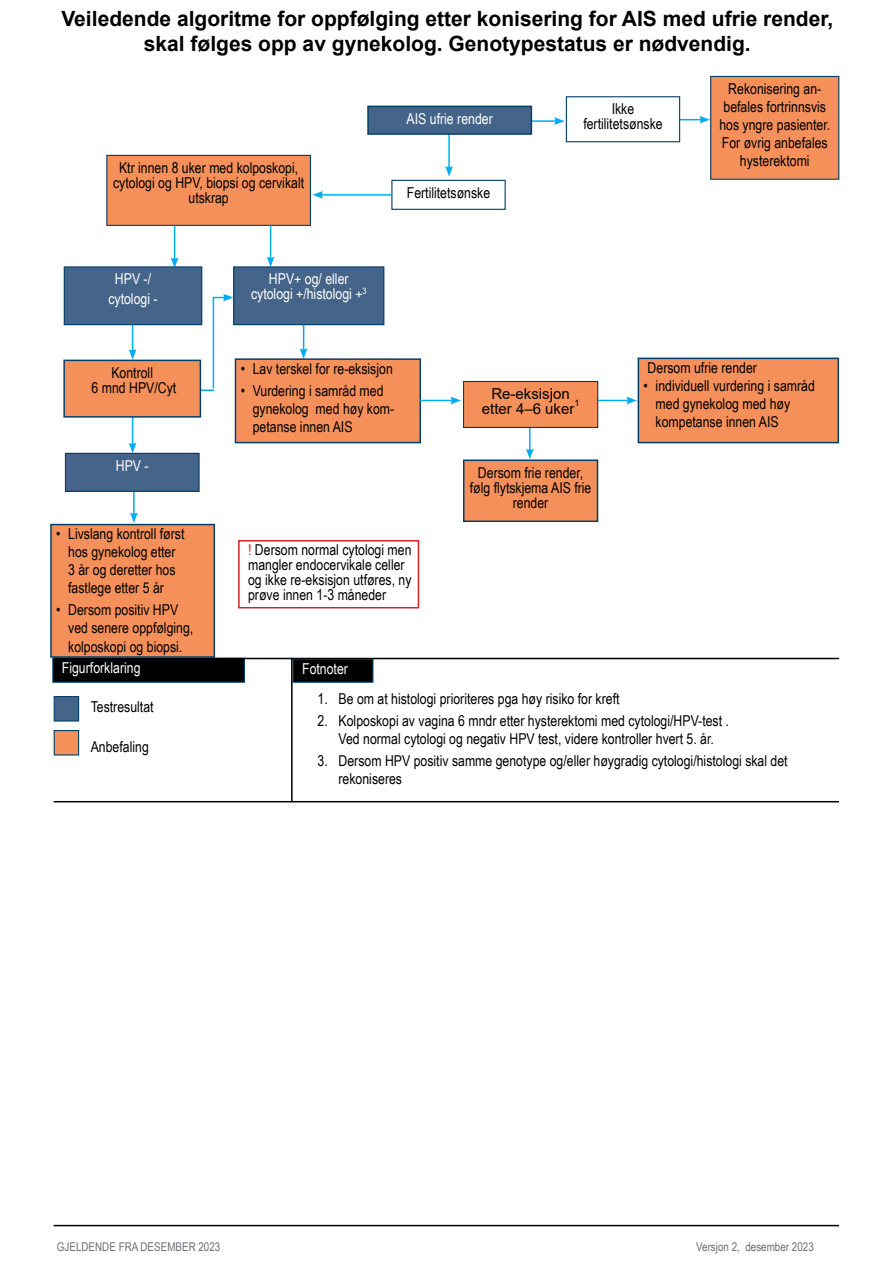
<style>
.page{position:relative;width:893px;height:1263px;background:#fff}
.page>*{position:absolute;margin:0;border:0;box-sizing:border-box;transform-origin:0 0}
.t1{font:700 21px/25.2px "Arial";color:#000;text-align:center}
.t2{font:15px/18px "Arial Narrow";color:#000;text-align:center}
.t3{font:15px/19.2px "Arial Narrow";color:#fff;text-align:center}
.t4{font:15px/15px "Arial";color:#000;text-align:center}
.t5{font:12px "Arial Narrow";color:#6d6e71}
.t6{font:9px "Arial";color:#000}
.s1{color:#d2232a}
</style>
<div class="page">
<svg style="left:201px;top:389px;width:13px;height:2px"></svg>
<hr style="left:213px;top:297px;width:1px;height:92px;background:#00aeef">
<hr style="left:529px;top:401px;width:2px;height:50px;background:#00aeef">
<svg style="left:526px;top:449px;width:8px;height:10px"></svg>
<hr style="left:448px;top:131px;width:2px;height:37px;background:#00aeef">
<svg style="left:445px;top:166px;width:8px;height:11px"></svg>
<hr style="left:530px;top:120px;width:26px;height:2px;background:#00aeef">
<svg style="left:554px;top:117px;width:11px;height:8px"></svg>
<svg style="left:213px;top:294px;width:20px;height:7px"></svg>
<svg style="left:680px;top:116px;width:30px;height:7px"></svg>
<div style="left:566px;top:96px;width:114px;height:46px;border:1px solid #00406a"></div>
<div style="left:391px;top:180px;width:115px;height:30px;border:1px solid #00406a"></div>
<div style="left:711px;top:76px;width:128px;height:103px;background:#f6905a"></div>
<div style="left:710px;top:76px;width:129px;height:104px;border:1px solid #00406a"></div>
<div style="left:464px;top:381px;width:134px;height:46px;background:#f6905a"></div>
<div style="left:463px;top:381px;width:135px;height:47px;border:1px solid #00406a"></div>
<div style="left:107px;top:155px;width:203px;height:70px;background:#f6905a"></div>
<div style="left:106px;top:155px;width:205px;height:71px;border:1px solid #00406a"></div>
<hr style="left:132px;top:318px;width:1px;height:34px;background:#00aeef">
<svg style="left:129px;top:349px;width:7px;height:11px"></svg>
<hr style="left:303px;top:318px;width:1px;height:33px;background:#00aeef">
<svg style="left:300px;top:348px;width:7px;height:10px"></svg>
<hr style="left:132px;top:412px;width:1px;height:33px;background:#00aeef">
<svg style="left:129px;top:443px;width:7px;height:10px"></svg>
<hr style="left:133px;top:484px;width:2px;height:31px;background:#00aeef">
<svg style="left:130px;top:512px;width:8px;height:11px"></svg>
<div style="left:53px;top:658px;width:191px;height:24px;background:#000"></div>
<div style="left:52px;top:658px;width:193px;height:25px;border:1px solid #00406a"></div>
<div style="left:293px;top:659px;width:80px;height:23px;background:#000"></div>
<div style="left:293px;top:659px;width:80px;height:24px;border:1px solid #00406a"></div>
<hr style="left:270px;top:225px;width:1px;height:34px;background:#00aeef">
<svg style="left:267px;top:257px;width:7px;height:9px"></svg>
<hr style="left:174px;top:226px;width:1px;height:34px;background:#00aeef">
<svg style="left:171px;top:258px;width:7px;height:8px"></svg>
<div style="left:64px;top:267px;width:138px;height:58px;background:#45648a"></div>
<div style="left:64px;top:266px;width:138px;height:59px;border:1px solid #00406a"></div>
<div style="left:234px;top:267px;width:150px;height:58px;background:#45648a"></div>
<div style="left:233px;top:266px;width:151px;height:59px;border:1px solid #00406a"></div>
<div style="left:235px;top:359px;width:185px;height:84px;background:#f6905a"></div>
<div style="left:235px;top:358px;width:186px;height:85px;border:2px solid #00406a"></div>
<div style="left:51px;top:525px;width:163px;height:132px;background:#f6905a"></div>
<div style="left:50px;top:524px;width:165px;height:134px;border:2px solid #00406a"></div>
<hr style="left:321px;top:194px;width:70px;height:2px;background:#00aeef">
<svg style="left:312px;top:191px;width:11px;height:8px"></svg>
<hr style="left:419px;top:400px;width:34px;height:1px;background:#00aeef">
<svg style="left:450px;top:397px;width:11px;height:7px"></svg>
<hr style="left:598px;top:400px;width:31px;height:1px;background:#00aeef">
<svg style="left:626px;top:397px;width:11px;height:7px"></svg>
<div style="left:64px;top:360px;width:136px;height:57px;background:#f6905a"></div>
<div style="left:63px;top:360px;width:138px;height:58px;border:2px solid #00406a"></div>
<div style="left:464px;top:460px;width:133px;height:61px;background:#f6905a"></div>
<div style="left:463px;top:459px;width:135px;height:63px;border:2px solid #00406a"></div>
<div style="left:638px;top:358px;width:200px;height:85px;background:#f6905a"></div>
<div style="left:638px;top:358px;width:201px;height:85px;border:2px solid #00406a"></div>
<div style="left:65px;top:453px;width:134px;height:38px;background:#45648a"></div>
<div style="left:65px;top:453px;width:135px;height:39px;border:1px solid #00406a"></div>
<div style="left:54px;top:696px;width:25px;height:25px;background:#45648a;border:1px solid #00406a"></div>
<div style="left:54px;top:730px;width:25px;height:25px;background:#f6905a;border:1px solid #00406a"></div>
<hr style="left:54px;top:658px;width:785px;height:1px;background:#000">
<hr style="left:291px;top:658px;width:2px;height:144px;background:#000">
<hr style="left:54px;top:801px;width:785px;height:1px;background:#000">
<hr style="left:54px;top:1225px;width:785px;height:1px;background:#000">
<div style="left:368px;top:106px;width:163px;height:28px;background:#45648a"></div>
<div style="left:367px;top:106px;width:165px;height:29px;border:2px solid #00406a"></div>
<div style="left:238px;top:540px;width:181px;height:68px;border:2px solid #d2232a"></div>
<h1 class="t1" style="left:61px;top:6px;width:773px">Veiledende algoritme for oppfølging etter konisering for AIS med ufrie render, skal følges opp av gynekolog. Genotypestatus er nødvendig.</h1>
<p class="t2" style="left:113px;top:160px;width:192px;line-height:15px">Ktr innen 8 uker med kolposkopi, cytologi og HPV, biopsi og cervikalt utskrap</p>
<p class="t3" style="left:407px;top:109px;width:88px">AIS ufrie render</p>
<p class="t2" style="left:407px;top:183px;width:85px">Fertilitetsønske</p>
<p class="t2" style="left:583px;top:101px;width:81px;line-height:15px">Ikke fertilitetsønske</p>
<p class="t2" style="left:719px;top:79px;width:112px">Rekonisering an&shy;befales fortrinnsvis hos yngre pasienter.<br>For øvrig anbefales hysterektomi</p>
<p class="t3" style="left:108px;top:269px;width:51px">HPV -/ cytologi -</p>
<p class="t3" style="left:251px;top:271px;width:117px;line-height:15px">HPV+ og/ eller cytologi +/histologi +<sup>3</sup></p>
<p class="t2" style="left:92px;top:365px;width:86px;line-height:15px">Kontroll<br>6 mnd HPV/Cyt</p>
<p class="t3" style="left:116px;top:455px;width:34px">HPV -</p>
<p class="t2" style="left:241px;top:359px;width:154px">• Lav terskel for re-eksisjon</p>
<p class="t2" style="left:253px;top:381px;width:143px;text-align:left;text-indent:-12px">• Vurdering i samråd med gynekolog med høy kom&shy;petanse innen AIS</p>
<p class="t4" style="left:482px;top:386px;width:94px">Re-eksisjon etter 4–6 uker</p>
<p class="t6" style="left:574px;top:397px;width:7px">1</p>
<p class="t2" style="left:470px;top:465px;width:123px;line-height:15px">Dersom frie render, følg flytskjema AIS frie render</p>
<p class="t2" style="left:648px;top:358px;width:111px">Dersom ufrie render</p>
<p class="t2" style="left:656px;top:376px;width:161px;text-align:left;text-indent:-12px">• individuell vurdering i samråd med gynekolog med høy kompetanse innen AIS</p>
<p class="t2" style="left:56px;top:524px;width:130px">• Livslang kontroll først hos gynekolog etter<br>3 år og deretter hos fastlege etter 5 år</p>
<p class="t2" style="left:68px;top:601px;width:127px;text-align:left;text-indent:-12px">• Dersom positiv HPV ved senere oppfølging, kolposkopi og biopsi.</p>
<p class="t2" style="left:248px;top:542px;width:165px;line-height:15px;text-align:left"><span class="s1">!</span> Dersom normal cytologi men mangler endocervikale celler og ikke re-eksisjon utføres, ny prøve innen 1-3 måneder</p>
<p class="t3" style="left:62px;top:657px;width:80px">Figurforklaring</p>
<p class="t3" style="left:302px;top:658px;width:47px">Fotnoter</p>
<p class="t2" style="left:91px;top:697px;width:64px">Testresultat</p>
<p class="t2" style="left:91px;top:737px;width:60px">Anbefaling</p>
<p class="t2" style="left:318px;top:689px;width:303px">1. Be om at histologi prioriteres pga høy risiko for kreft</p>
<p class="t2" style="left:318px;top:711px;width:413px">2. Kolposkopi av vagina 6 mndr etter hysterektomi med cytologi/HPV-test .<br>Ved normal cytologi og negativ HPV test, videre kontroller hvert 5. år.</p>
<p class="t2" style="left:339px;top:751px;width:451px;text-align:left;text-indent:-21px">3. Dersom HPV positiv samme genotype og/eller høygradig cytologi/histologi skal det rekoniseres</p>
<p class="t5" style="left:57px;top:1238px;width:165px">GJELDENDE FRA DESEMBER 2023</p>
<p class="t5" style="left:696px;top:1238px;width:119px">Versjon 2, desember 2023</p>
</div>
